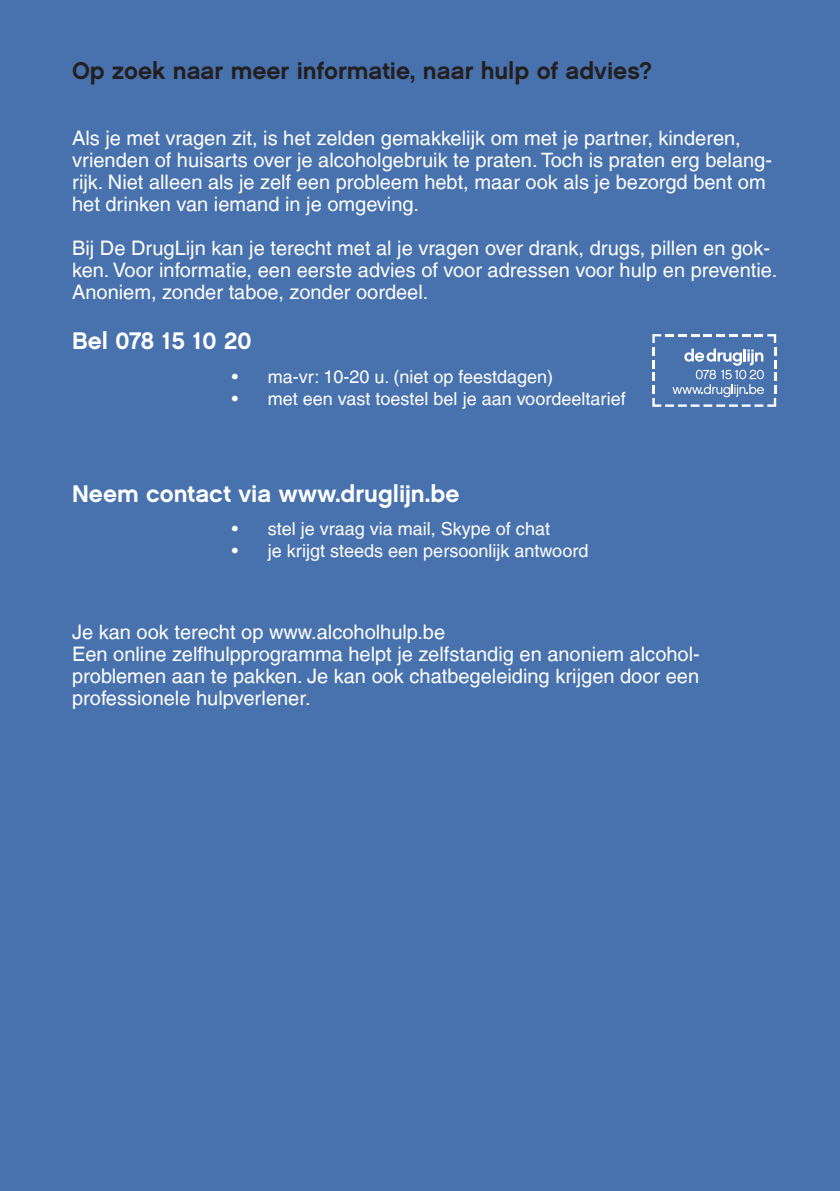
<style>
.page{position:relative;width:840px;height:1191px;background:#fff}
.page>*{position:absolute;margin:0;border:0;box-sizing:border-box;transform-origin:0 0}
.Titels_zwart{font:24px "Chalet New York Nineteen Sixty";color:#231f20}
.Titels_zwart-2{font:24px "Chalet New York Nineteen Sixty";color:#fff}
.basistekst_wit{font:20px/22px "Helvetica LT";color:#fff}
.t1{font:18px "Helvetica LT";color:#fff}
</style>
<div class="page">
<div style="left:0;top:0;width:839px;height:1191px;background:#4872ae"></div>
<svg style="left:652px;top:334px;width:123px;height:73px;background:#698bbc"></svg>
<p class="Titels_zwart" style="left:72px;top:55px;width:581px">Op zoek naar meer informatie, naar hulp of advies?</p>
<p class="basistekst_wit" style="left:72px;top:126px;width:701px">Als je met vragen zit, is het zelden gemakkelijk om met je partner, kinderen, vrienden of huisarts over je alcoholgebruik te praten. Toch is praten erg belang&shy;rijk. Niet alleen als je zelf een probleem hebt, maar ook als je bezorgd bent om het drinken van iemand in je omgeving.</p>
<p class="basistekst_wit" style="left:72px;top:236px;width:706px">Bij De DrugLijn kan je terecht met al je vragen over drank, drugs, pillen en gok&shy;ken. Voor informatie, een eerste advies of voor adressen voor hulp en preventie.<br>Anoniem, zonder taboe, zonder oordeel.</p>
<p class="Titels_zwart-2" style="left:72px;top:326px;width:181px">Bel 078 15 10 20</p>
<p class="t1" style="left:231px;top:366px;width:323px">• ma-vr: 10-20 u. (niet op feestdagen)</p>
<p class="t1" style="left:231px;top:388px;width:395px">• met een vast toestel bel je aan voordeeltarief</p>
<p class="Titels_zwart-2" style="left:72px;top:478px;width:388px">Neem contact via www.druglijn.be</p>
<p class="t1" style="left:231px;top:519px;width:319px">• stel je vraag via mail, Skype of chat</p>
<p class="t1" style="left:231px;top:541px;width:358px">• je krijgt steeds een persoonlijk antwoord</p>
<p class="basistekst_wit" style="left:72px;top:621px;width:374px">Je kan ook terecht op www.alcoholhulp.be</p>
<p class="basistekst_wit" style="left:72px;top:643px;width:629px">Een online zelfhulpprogramma helpt je zelfstandig en anoniem alcohol-</p>
<p class="basistekst_wit" style="left:72px;top:665px;width:628px">problemen aan te pakken. Je kan ook chatbegeleiding krijgen door een</p>
<p class="basistekst_wit" style="left:72px;top:687px;width:240px">professionele hulpverlener.</p>
</div>
